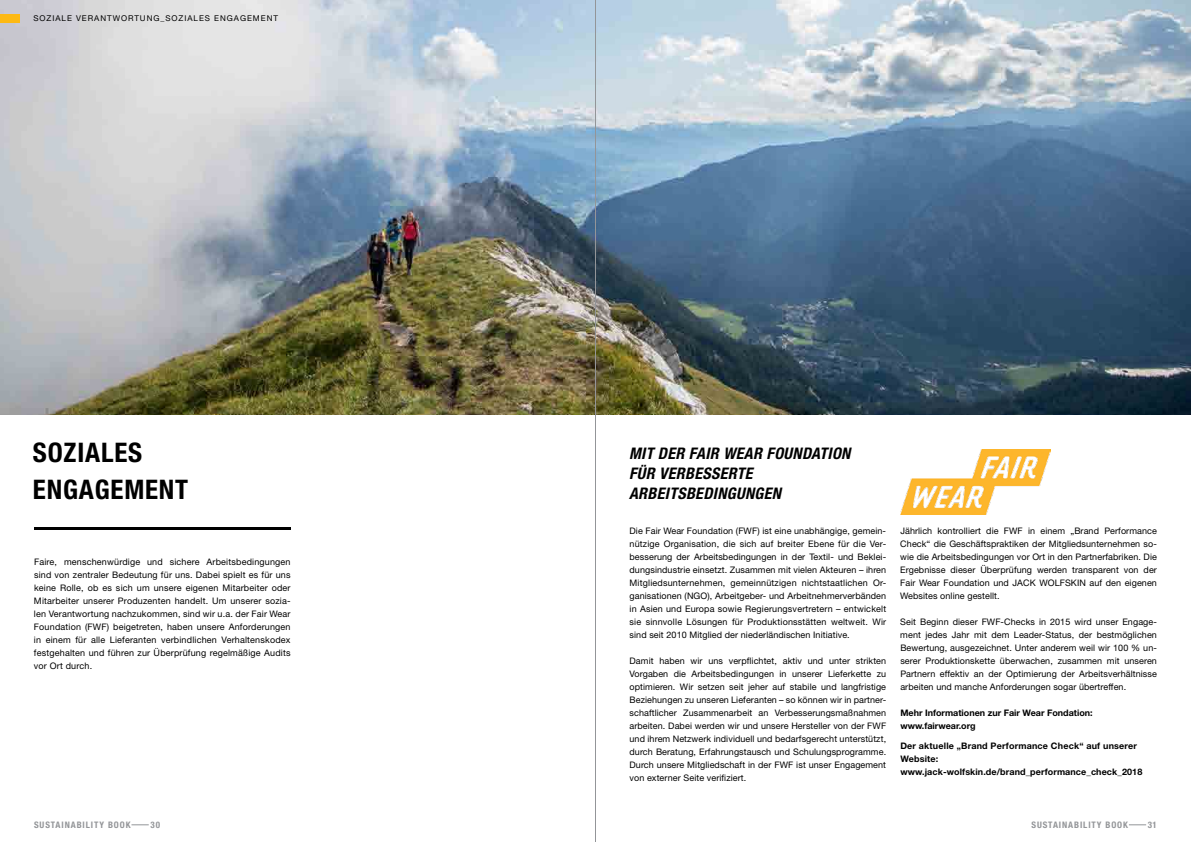
<style>
.page{position:relative;width:1191px;height:842px;background:#fff}
.page>*{position:absolute;margin:0;border:0;box-sizing:border-box;transform-origin:0 0}
.t1{font:700 condensed 27px/37px "Helvetica Neue LT Std";letter-spacing:.03em;color:#000}
.t2{font:italic 700 condensed 16px/20px "Helvetica Neue LT Pro";letter-spacing:.02em;color:#000}
.t3{font:9px/13px "Helvetica Neue LT Pro";letter-spacing:.01em;color:#000;text-align:justify}
.t4{font:700 9px/13px "Helvetica Neue LT Pro";letter-spacing:.01em;color:#000}
.t5{font:700 condensed 9px "Helvetica Neue LT Pro";letter-spacing:.1em;color:#939598}
.t6{font:8px "Helvetica Neue LT Pro";letter-spacing:.12em;color:#000}
</style>
<div class="page">
<img style="left:0;top:0;width:1191px;height:415px">
<hr style="left:595px;top:0;width:1px;height:842px;background:#939598">
<hr style="left:34px;top:528px;width:257px;height:2px;background:#000">
<img style="left:900px;top:449px;width:150px;height:65px">
<svg style="left:131px;top:824px;width:18px;height:1px"></svg>
<svg style="left:1129px;top:824px;width:17px;height:1px"></svg>
<div style="left:0;top:14px;width:20px;height:9px;background:#fdb913"></div>
<p class="t6" style="left:33px;top:13px;width:12px">Soziale</p>
<p class="t6" style="left:76px;top:13px;width:14px">Verantwortung</p>
<p class="t6" style="left:160px;top:13px;width:17px">_Soziales</p>
<p class="t6" style="left:214px;top:13px;width:14px">Engagement</p>
<h1 class="t1" style="left:33px;top:434px;width:58px">SOZIALES<br>ENGAGE</h1>
<h1 class="t1" style="left:124px;top:471px;width:65px">MENT</h1>
<p class="t3" style="left:34px;top:555px;width:258px">Faire, menschenwürdige und sichere Arbeitsbedingungen sind von zentraler Bedeutung für uns. Dabei spielt es für uns keine Rolle, ob es sich um unsere eigenen Mitarbeiter oder Mitarbeiter unserer Produzenten handelt. Um unserer sozia&shy;len Verantwortung nachzukommen, sind wir u.a. der Fair Wear Foundation (FWF) beigetreten, haben unsere Anforderungen in einem für alle Lieferanten verbindlichen Verhaltenskodex festgehalten und führen zur Überprüfung regelmäßige Audits vor Ort durch.</p>
<h2 class="t2" style="left:629px;top:444px;width:223px">MIT DER FAIR WEAR FOUNDATION<br>FÜR VERB ESSERTE<br>ARBEITSBEDINGUNGEN</h2>
<p class="t3" style="left:629px;top:524px;width:258px">Die Fair Wear Foundation (FWF) ist eine unabhängige, gemein&shy;nützige Organisation, die sich auf breiter Ebene für die Ver&shy;besserung der Arbeitsbedingungen in der Textil- und Beklei&shy;dungsindustrie einsetzt. Zusammen mit vielen Akteuren – ihren Mitgliedsunternehmen, gemeinnützigen nichtstaatlichen Or&shy;ganisationen (NGO), Arbeitgeber- und Arbeitnehmerverbänden in Asien und Europa sowie Regierungsvertretern – entwickelt sie sinnvolle Lösungen für Produktionsstätten weltweit. Wir sind seit 2010 Mitglied der niederländischen Initiative.</p>
<p class="t3" style="left:629px;top:654px;width:258px">Damit haben wir uns verpflichtet, aktiv und unter strikten Vorgaben die Arbeitsbedingungen in unserer Lieferkette zu optimieren. Wir setzen seit jeher auf stabile und langfristige Beziehungen zu unseren Lieferanten – so können wir in partner&shy;schaftlicher Zusammenarbeit an Verbesserungsmaßnahmen arbeiten. Dabei werden wir und unsere Hersteller von der FWF und ihrem Netzwerk individuell und bedarfsgerecht unterstützt, durch Beratung, Erfahrungstausch und Schulungsprogramme.<br>Durch unsere Mitgliedschaft in der FWF ist unser Engagement von externer Seite verifiziert.</p>
<p class="t3" style="left:900px;top:524px;width:258px">Jährlich kontrolliert die FWF in einem „Brand Performance Check“ die Geschäftspraktiken der Mitgliedsunternehmen so&shy;wie die Arbeitsbedingungen vor Ort in den Partnerfabriken. Die Ergebnisse dieser Überprüfung werden transparent von der Fair Wear Foundation und Jack</p>
<p class="t3" style="left:1039px;top:576px;width:15px">Wolfskin</p>
<p class="t3" style="left:1089px;top:576px;width:69px">auf den eigenen</p>
<p class="t3" style="left:900px;top:589px;width:101px">Websites online gestellt.</p>
<p class="t3" style="left:900px;top:615px;width:258px">Seit Beginn dieser FWF-Checks in 2015 wird unser Engage&shy;ment jedes Jahr mit dem Leader-Status, der bestmöglichen Bewertung, ausgezeichnet. Unter anderem weil wir 100 % un&shy;serer Produktionskette überwachen, zusammen mit unseren Partnern effektiv an der Optimierung der Arbeitsverhältnisse arbeiten und manche Anforderungen sogar übertreffen.</p>
<p class="t4" style="left:900px;top:706px;width:194px">Mehr Informationen zur Fair Wear Fondation: www.fairwear.org</p>
<p class="t4" style="left:900px;top:739px;width:243px">Der aktuelle „Brand Performance Check“ auf unserer<br>Website: www.jack-wolfskin.de/brand_performance_check_2018</p>
<p class="t5" style="left:34px;top:819px;width:98px">SUSTAINABILITY BOOK</p>
<p class="t5" style="left:151px;top:819px;width:11px">30</p>
<p class="t5" style="left:1031px;top:819px;width:98px">SUSTAINABILITY BOOK</p>
<p class="t5" style="left:1147px;top:819px;width:11px">31</p>
</div>
